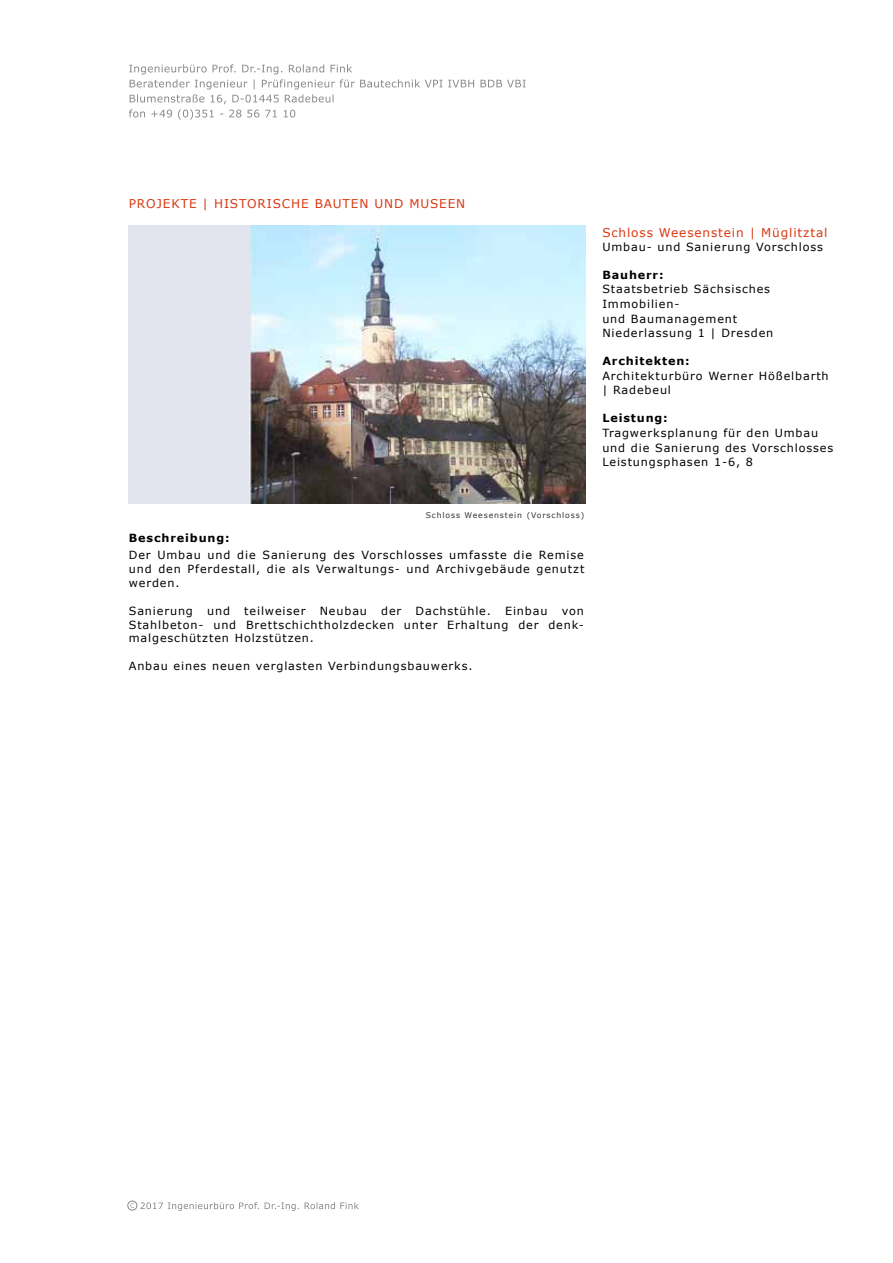
<style>
.page{position:relative;width:893px;height:1263px;background:#fff}
.page>*{position:absolute;margin:0;border:0;box-sizing:border-box;transform-origin:0 0}
.t1{font:12.15px "Verdana";letter-spacing:.07em;color:#d83811}
.t2{font:11.25px/14.7px "Verdana";letter-spacing:.075em;color:#000}
.t3{font:700 11.25px "Verdana";letter-spacing:.075em;color:#000}
.t4{font:7.8px "Verdana";letter-spacing:.11em;color:#333}
</style>
<div class="page">
<svg style="left:129px;top:64px;width:397px;height:55px"></svg>
<svg style="left:141px;top:1202px;width:218px;height:9px"></svg>
<div style="left:128px;top:1201px;width:9px;height:9px;border:1px solid #87888a;border-radius:50%"></div>
<svg style="left:130px;top:1203px;width:4px;height:5px"></svg>
<img style="left:129px;top:225px;width:456px;height:278px">
<p class="t1" style="left:129px;top:196px;width:338px">PROJEKTE | HISTORISCHE BAUTEN UND MUSEEN</p>
<p class="t4" style="left:426px;top:510px;width:160px">Schloss Weesenstein (Vorschloss)</p>
<p class="t3" style="left:129px;top:531px;width:102px">Beschreibung:</p>
<p class="t2" style="left:129px;top:549px;width:457px;line-height:13.8px;text-align:justify">Der Umbau und die Sanierung des Vorschlosses umfasste die Remise und den Pferdestall, die als Verwaltungs- und Archivgebäude genutzt werden.</p>
<p class="t2" style="left:129px;top:603px;width:66px">Sanierung</p>
<p class="t2" style="left:207px;top:603px;width:24px">und</p>
<p class="t2" style="left:244px;top:603px;width:63px">teilweiser</p>
<p class="t2" style="left:320px;top:603px;width:49px">Neubau</p>
<p class="t2" style="left:381px;top:603px;width:22px">der</p>
<p class="t2" style="left:416px;top:603px;width:77px">Dachstühle.</p>
<p class="t2" style="left:505px;top:603px;width:44px">Einbau</p>
<p class="t2" style="left:129px;top:604px;width:456px;line-height:13.8px;text-align:justify;text-indent:433px">von Stahlbeton- und Brettschichtholzdecken unter Erhaltung der denk&shy;malgeschützten Holzstützen.</p>
<p class="t2" style="left:129px;top:659px;width:345px">Anbau eines neuen verglasten Verbindungsbauwerks.</p>
<p class="t1" style="left:602px;top:225px;width:227px">Schloss Weesenstein | Müglitztal</p>
<p class="t2" style="left:602px;top:240px;width:222px">Umbau- und Sanierung Vorschloss</p>
<p class="t3" style="left:602px;top:267px;width:63px">Bauherr:</p>
<p class="t2" style="left:602px;top:282px;width:173px">Staatsbetrieb Sächsisches<br>Immobilien-<br>und Baumanagement<br>Niederlassung 1 | Dresden</p>
<p class="t3" style="left:602px;top:354px;width:89px">Architekten:</p>
<p class="t2" style="left:602px;top:368px;width:228px">Architekturbüro Werner Hößelbarth | Radebeul</p>
<p class="t3" style="left:602px;top:411px;width:67px">Leistung:</p>
<p class="t2" style="left:602px;top:425px;width:232px">Tragwerksplanung für den Umbau und die Sanierung des Vorschlosses<br>Leistungsphasen 1-6, 8</p>
</div>
